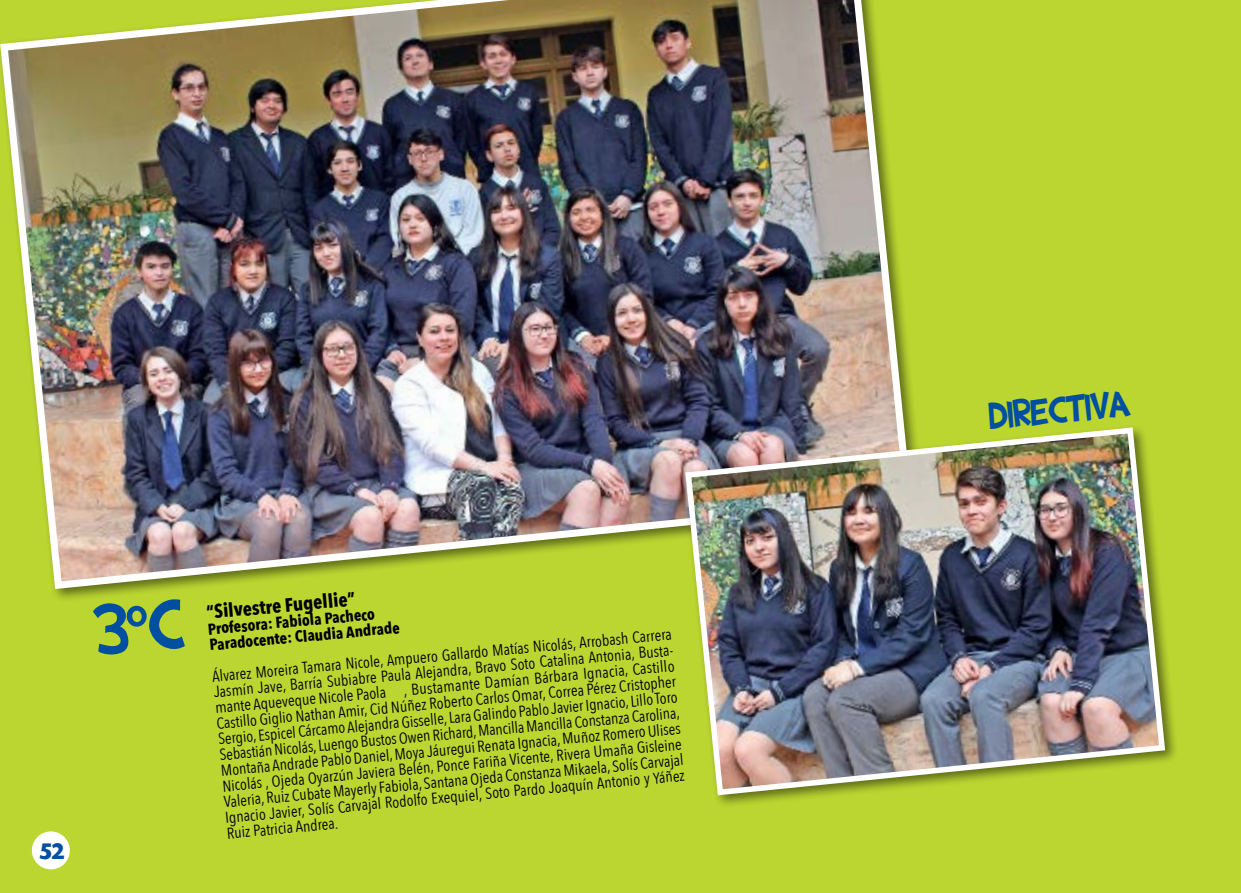
<style>
.page{position:relative;width:1241px;height:893px;background:#fff}
.page>*{position:absolute;margin:0;border:0;box-sizing:border-box;transform-origin:0 0}
.t1{font:37.1px "Shark Random Funnyness 2";color:#004fa0}
.t2{font:700 24.5px "Today SHOP";color:#004fa0}
.t3{font:700 19.25px "Avenir Next Condensed";color:#000}
.t4{font:15.75px/15.8px "Avenir Next Condensed";color:#000;text-align:justify}
.t5{font:700 15.75px/15.8px "Avenir Next Condensed";color:#000}
</style>
<div class="page">
<div style="left:0;top:0;width:1240px;height:892px;background:#bcd631"></div>
<div style="left:32px;top:831px;width:38px;height:38px;background:#fff;border-radius:50%"></div>
<img style="left:0;top:0;width:915px;height:593px">
<div style="left:681px;top:424px;width:497px;height:385px;background:#000;opacity:.5"></div>
<img style="left:682px;top:424px;width:485px;height:374px">
<h2 class="t2" style="left:40px;top:838px;width:26px">52</h2>
<p class="t3" style="left:205px;top:600px;width:151px;rotate:-5deg">“Silvestre Fugellie”</p>
<p class="t5" style="left:207px;top:621px;width:192px;rotate:-5deg">Profesora: Fabiola Pacheco<br>Paradocente: Claudia Andrade</p>
<p class="t4" style="left:212px;top:667px;width:463px;rotate:-5deg">Álvarez Moreira Tamara Nicole, Ampuero Gallardo Matías Nicolás, Arrobash Carrera Jasmín Jave, Barría Subiabre Paula Alejandra, Bravo Soto Catalina Antonia, Busta&shy;mante Aqueveque Nicole Paola , Bustamante Damían Bárbara Ignacia, Castillo Castillo Giglio Nathan Amir, Cid Núñez Roberto Carlos Omar, Correa Pérez Cristopher Sergio, Espicel Cárcamo Alejandra Gisselle, Lara Galindo Pablo Javier Ignacio, Lillo Toro Sebastián Nicolás, Luengo Bustos Owen Richard, Mancilla Mancilla Constanza Carolina, Montaña Andrade Pablo Daniel, Moya Jáuregui Renata Ignacia, Muñoz Romero Ulises Nicolás , Ojeda Oyarzún Javiera Belén, Ponce Fariña Vicente, Rivera Umaña Gisleine Valeria, Ruiz Cubate Mayerly Fabiola, Santana Ojeda Constanza Mikaela, Solís Carvajal Ignacio Javier, Solís Carvajal Rodolfo Exequiel, Soto Pardo Joaquín Antonio y Yáñez Ruiz Patricia Andrea.</p>
<h1 class="t1" style="left:986px;top:392px;width:142px;rotate:-5deg">DIRECTIVA</h1>
</div>
